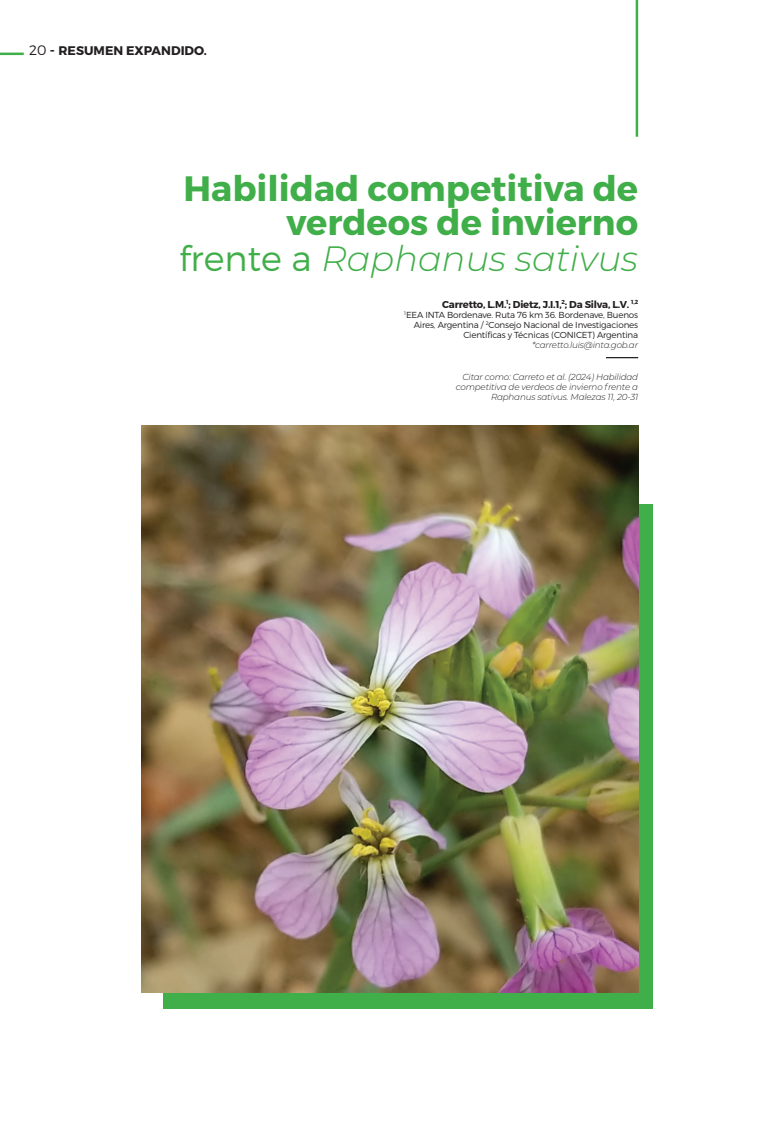
<style>
.page{position:relative;width:780px;height:1134px;background:#fff}
.page>*{position:absolute;margin:0;border:0;box-sizing:border-box;transform-origin:0 0}
.t1{font:700 35.25px/34.8px "Montserrat";color:#40ae49;text-align:right}
.t2{font:700 12.5px "Montserrat";color:#231f20}
.t3{font:700 10px "Montserrat";letter-spacing:-.02em;color:#231f20}
.t4{font:300 8.75px/10px "Montserrat";letter-spacing:-.02em;color:#231f20;text-align:right}
.t5{font:italic 300 8.75px/10px "Montserrat";letter-spacing:-.02em;color:#231f20;text-align:right}
.s1{font-weight:300;font-size:13.75px}
.s2{font-size:13.75px}
.s3{font-weight:300}
.s4{font-weight:300;font-style:italic}
</style>
<div class="page">
<div style="left:163px;top:504px;width:489px;height:505px;background:#40ae49"></div>
<hr style="left:0;top:53px;width:24px;height:2px;background:#40ae49">
<hr style="left:635px;top:0;width:3px;height:137px;background:#40ae49">
<hr style="left:606px;top:357px;width:32px;height:1px;background:#231f20">
<img style="left:142px;top:425px;width:496px;height:567px">
<h2 class="t2" style="left:29px;top:43px;width:179px"><span class="s1">20</span> <span class="s2">-</span> RESUMEN EXPANDIDO.</h2>
<h1 class="t1" style="left:179px;top:172px;width:460px">Habilidad competitiva de verdeos de invierno <span class="s3">frente a</span> <span class="s4">Raphanus sativus</span></h1>
<p class="t3" style="left:442px;top:298px;width:197px">Carretto, L.M.<sup>1</sup>; Dietz, J.I.1,<sup>2</sup>; Da Silva, L.V. <sup>1,2</sup></p>
<p class="t4" style="left:404px;top:309px;width:235px"><sup>1</sup>EEA INTA Bordenave. Ruta 76 km 36. Bordenave, Buenos<br>Aires, Argentina / <sup>2</sup>Consejo Nacional de Investigaciones<br>Científicas y Técnicas (CONICET) Argentina</p>
<p class="t5" style="left:532px;top:339px;width:107px">*carretto.luis@inta.gob.ar</p>
<p class="t5" style="left:456px;top:371px;width:184px">Citar como: Carreto et al. (2024) Habilidad competitiva de verdeos de invierno frente a<br>Raphanus sativus. Malezas 11, 20-31</p>
</div>
